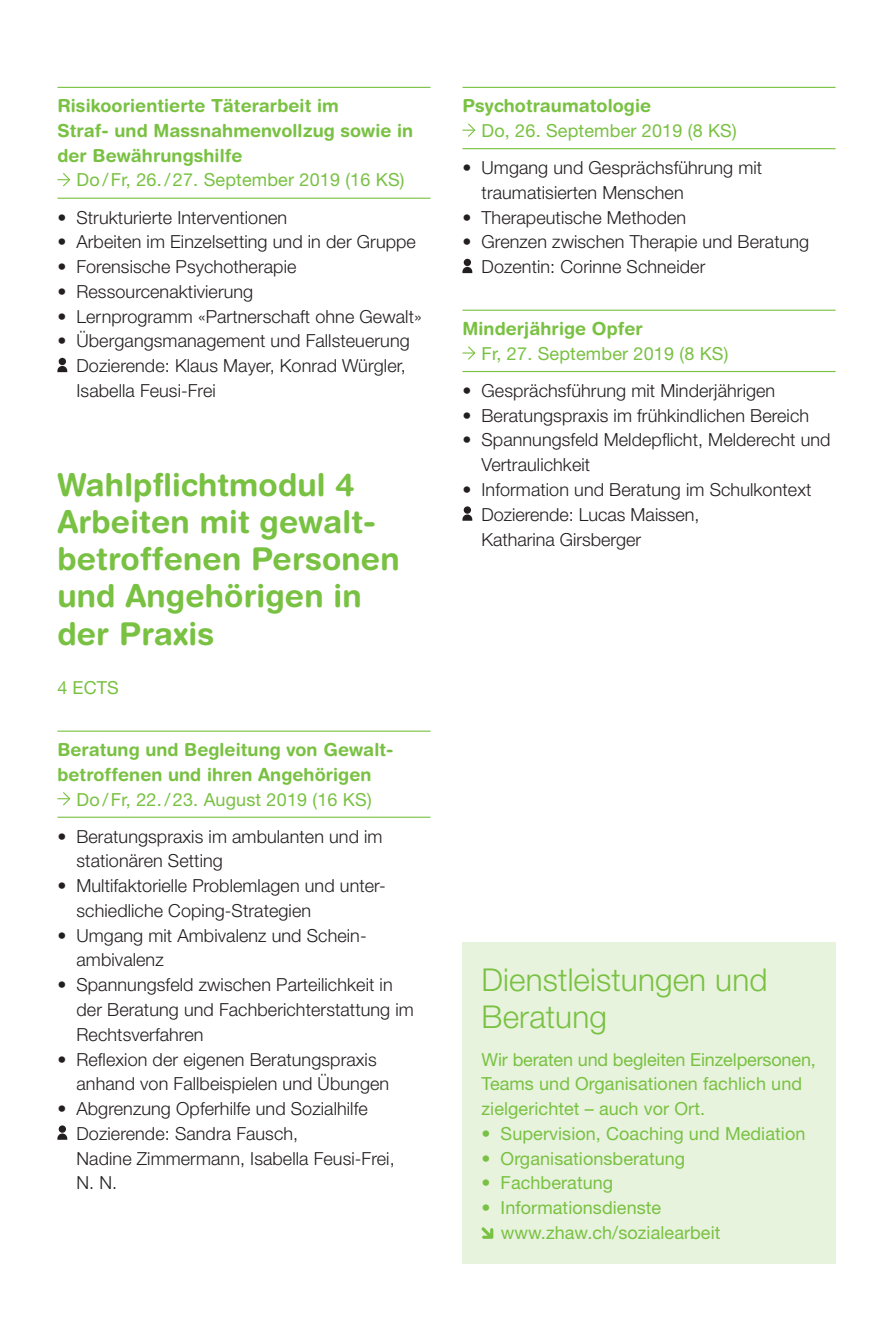
<style>
.page{position:relative;width:893px;height:1340px;background:#fff}
.page>*{position:absolute;margin:0;border:0;box-sizing:border-box;transform-origin:0 0}
.t1{font:700 31.5px/37.1px "Helvetica Rounded LT Std";letter-spacing:.005em;color:#79c142}
.t2{font:300 31.5px/37.1px "Helvetica Neue LT Pro";letter-spacing:.005em;color:#79c142}
.t3{font:300 18px/24.8px "Helvetica Neue LT Pro";letter-spacing:.005em;color:#231f20}
.t4{font:18px/24.8px "Helvetica Neue LT Pro";letter-spacing:.005em;color:#79c142}
.t5{font:700 18px/24.8px "Helvetica Rounded LT Std";letter-spacing:.005em;color:#79c142}
</style>
<div class="page">
<div style="left:462px;top:941px;width:374px;height:322px;background:#e8f3de"></div>
<svg style="left:481px;top:1227px;width:12px;height:11px"></svg>
<hr style="left:57px;top:87px;width:374px;height:1px;background:#79c142">
<hr style="left:57px;top:198px;width:374px;height:1px;background:#79c142">
<hr style="left:57px;top:730px;width:374px;height:1px;background:#79c142">
<hr style="left:57px;top:816px;width:374px;height:1px;background:#79c142">
<svg style="left:57px;top:173px;width:14px;height:14px"></svg>
<svg style="left:57px;top:358px;width:10px;height:14px"></svg>
<svg style="left:57px;top:792px;width:14px;height:14px"></svg>
<svg style="left:57px;top:1125px;width:10px;height:14px"></svg>
<hr style="left:462px;top:87px;width:374px;height:1px;background:#79c142">
<hr style="left:462px;top:148px;width:374px;height:1px;background:#79c142">
<hr style="left:462px;top:310px;width:374px;height:1px;background:#79c142">
<hr style="left:462px;top:371px;width:374px;height:1px;background:#79c142">
<svg style="left:462px;top:123px;width:14px;height:14px"></svg>
<svg style="left:462px;top:259px;width:10px;height:14px"></svg>
<svg style="left:462px;top:346px;width:14px;height:14px"></svg>
<svg style="left:462px;top:506px;width:10px;height:15px"></svg>
<p class="t5" style="left:57px;top:93px;width:357px">Risikoorientierte Täterarbeit im<br>Straf- und Massnahmenvollzug sowie in der Bewährungshilfe</p>
<p class="t4" style="left:77px;top:167px;width:329px">Do / Fr, 26./ 27. September 2019 (16 KS)</p>
<p class="t3" style="left:57px;top:204px;width:231px">• Strukturierte Interventionen</p>
<p class="t3" style="left:57px;top:229px;width:360px">• Arbeiten im Einzelsetting und in der Gruppe</p>
<p class="t3" style="left:57px;top:254px;width:241px">• Forensische Psychotherapie</p>
<p class="t3" style="left:57px;top:279px;width:197px">• Ressourcenaktivierung</p>
<p class="t3" style="left:57px;top:303px;width:366px">• Lernprogramm «Partnerschaft ohne Gewalt»</p>
<p class="t3" style="left:77px;top:328px;width:335px;text-indent:-19px">• Übergangsmanagement und Fallsteuerung<br>Dozierende: Klaus Mayer, Konrad Würgler,<br>Isabella Feusi-Frei</p>
<h1 class="t1" style="left:57px;top:465px;width:344px">Wahlpflichtmodul 4<br>Arbeiten mit gewalt&shy;betroffenen Personen und Angehörigen in der Praxis</h1>
<p class="t4" style="left:57px;top:675px;width:63px">4 ECTS</p>
<p class="t5" style="left:57px;top:737px;width:336px">Beratung und Begleitung von Gewalt&shy;betroffenen und ihren Angehörigen</p>
<p class="t4" style="left:77px;top:786px;width:297px">Do / Fr, 22./ 23. August 2019 (16 KS)</p>
<p class="t3" style="left:77px;top:823px;width:308px;text-indent:-19px">• Beratungspraxis im ambulanten und im stationären Setting</p>
<p class="t3" style="left:77px;top:873px;width:311px;text-indent:-19px">• Multifaktorielle Problemlagen und unter&shy;schiedliche Coping-Strategien</p>
<p class="t3" style="left:77px;top:922px;width:292px;text-indent:-19px">• Umgang mit Ambivalenz und Schein&shy;ambivalenz</p>
<p class="t3" style="left:77px;top:972px;width:339px;text-indent:-19px">• Spannungsfeld zwischen Parteilichkeit in der Beratung und Fachberichterstattung im<br>Rechtsverfahren</p>
<p class="t3" style="left:77px;top:1046px;width:314px;text-indent:-19px">• Reflexion der eigenen Beratungspraxis anhand von Fallbeispielen und Übungen</p>
<p class="t3" style="left:77px;top:1095px;width:320px;text-indent:-19px">• Abgrenzung Opferhilfe und Sozialhilfe<br>Dozierende: Sandra Fausch,<br>Nadine Zimmermann, Isabella Feusi-Frei,<br>N. N.</p>
<p class="t5" style="left:462px;top:93px;width:190px">Psychotraumatologie</p>
<p class="t4" style="left:482px;top:118px;width:257px">Do, 26. September 2019 (8 KS)</p>
<p class="t3" style="left:482px;top:155px;width:282px;text-indent:-19px">• Umgang und Gesprächsführung mit traumatisierten Menschen</p>
<p class="t3" style="left:462px;top:204px;width:225px">• Therapeutische Methoden</p>
<p class="t3" style="left:482px;top:229px;width:329px;text-indent:-19px">• Grenzen zwischen Therapie und Beratung<br>Dozentin: Corinne Schneider</p>
<p class="t5" style="left:462px;top:316px;width:182px">Minderjährige Opfer</p>
<p class="t4" style="left:482px;top:340px;width:248px">Fr, 27. September 2019 (8 KS)</p>
<p class="t3" style="left:462px;top:378px;width:314px">• Gesprächsführung mit Minderjährigen</p>
<p class="t3" style="left:462px;top:402px;width:348px">• Beratungspraxis im frühkindlichen Bereich</p>
<p class="t3" style="left:482px;top:427px;width:350px;text-indent:-19px">• Spannungsfeld Meldepflicht, Melderecht und<br>Vertraulichkeit</p>
<p class="t3" style="left:482px;top:477px;width:331px;text-indent:-19px">• Information und Beratung im Schulkontext<br>Dozierende: Lucas Maissen,<br>Katharina Girsberger</p>
<h1 class="t2" style="left:482px;top:960px;width:287px">Dienstleistungen und<br>Beratung</h1>
<p class="t4" style="left:482px;top:1046px;width:336px">Wir beraten und begleiten Einzelpersonen,<br>Teams und Organisationen fachlich und zielgerichtet – auch vor Ort.</p>
<p class="t4" style="left:482px;top:1120px;width:325px">• Supervision, Coaching und Mediation</p>
<p class="t4" style="left:482px;top:1145px;width:205px">• Organisationsberatung</p>
<p class="t4" style="left:482px;top:1170px;width:133px">• Fachberatung</p>
<p class="t4" style="left:501px;top:1194px;width:221px;text-indent:-19px">• Informationsdienste www.zhaw.ch/sozialearbeit</p>
</div>
